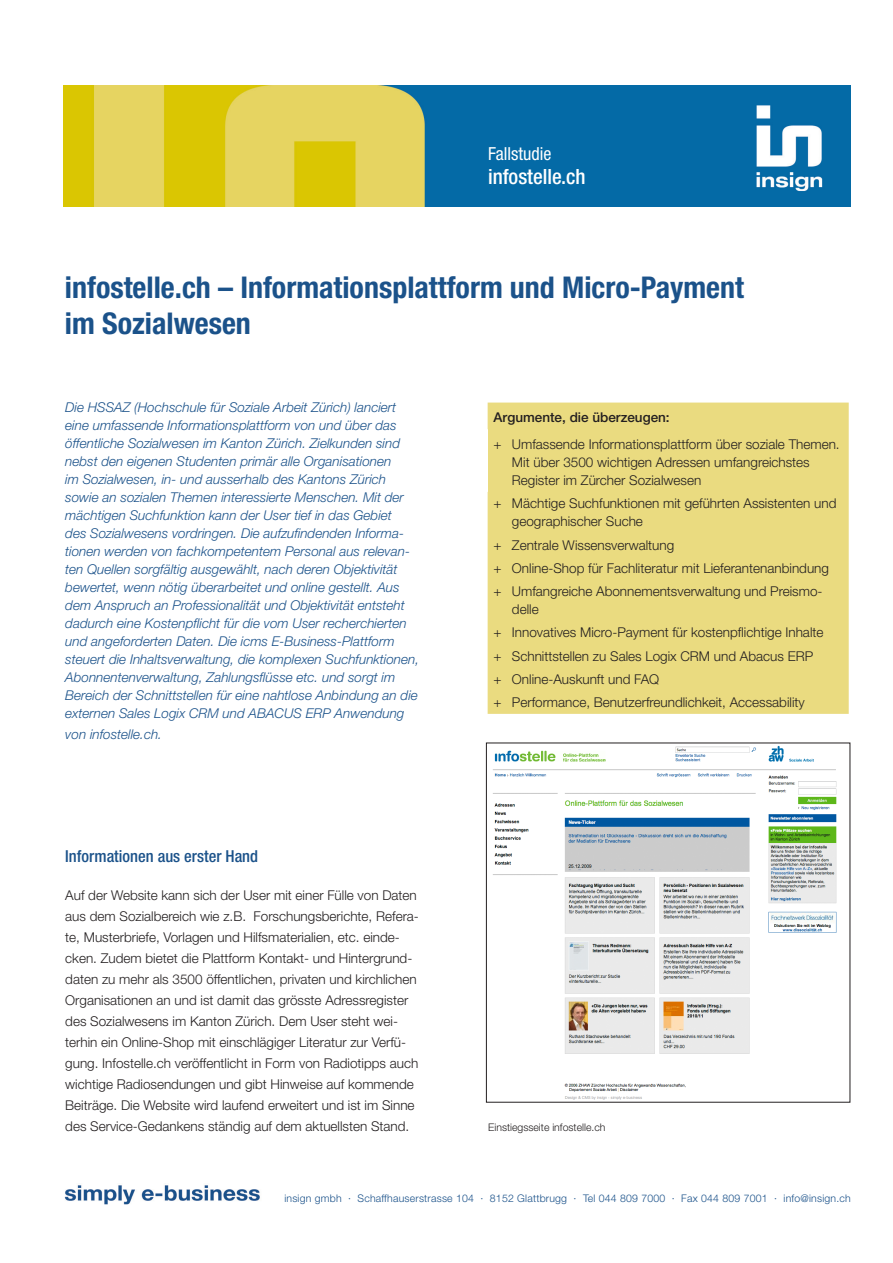
<style>
.page{position:relative;width:893px;height:1263px;background:#fff}
.page>*{position:absolute;margin:0;border:0;box-sizing:border-box;transform-origin:0 0}
.Titel_des_Factsheets{font:700 condensed 30px/36px "Helvetica Neue LT Std";color:#1b528a}
.t1{font:500 condensed 21px "Helvetica Neue LT Std";color:#fff}
.t2{font:condensed 18px "Helvetica Neue LT Std";color:#fff}
.Überschrift_innerhal{font:500 condensed 16.5px "Helvetica Neue LT Std";color:#1b528a}
.Fliesstext{font:300 13.5px/21px "Helvetica Neue LT Std";color:#231f20}
.Leadtext{font:italic 300 13.5px/18px "Helvetica Neue LT Std";color:#1b528a}
.Key_Features_Titel{font:500 13.5px "Helvetica Neue LT Std";color:#231f20}
.Master__Footer{font:300 10.5px "Helvetica Neue LT Std";letter-spacing:.02em;color:#1b528a}
.Legende{font:300 10.5px "Helvetica Neue LT Std";color:#231f20}
</style>
<div class="page">
<img style="left:63px;top:85px;width:787px;height:121px">
<img style="left:64px;top:1185px;width:196px;height:20px">
<div style="left:488px;top:403px;width:361px;height:311px;background:#eadb80"></div>
<div style="left:488px;top:429px;width:20px;height:63px;background:#eadb80"></div>
<img style="left:493px;top:745px;width:344px;height:355px">
<p class="t2" style="left:488px;top:143px;width:65px">Fallstudie</p>
<p class="t1" style="left:488px;top:164px;width:99px">infostelle.ch</p>
<p class="Titel_des_Factsheets" style="left:65px;top:268px;width:681px">infostelle.ch – Informationsplattform und Micro-Payment im Sozialwesen</p>
<p class="Leadtext" style="left:65px;top:398px;width:355px">Die HSSAZ (Hochschule für Soziale Arbeit Zürich) lanciert eine umfassende Informationsplattform von und über das öffentliche Sozialwesen im Kanton Zürich. Zielkunden sind nebst den eigenen Studenten primär alle Organisationen<br>im Sozialwesen, in- und ausserhalb des Kantons Zürich sowie an sozialen Themen interessierte Menschen. Mit der mächtigen Suchfunktion kann der User tief in das Gebiet<br>des Sozialwesens vordringen. Die aufzufindenden Informa&shy;tionen werden von fachkompetentem Personal aus relevan&shy;ten Quellen sorgfältig ausgewählt, nach deren Objektivität bewertet, wenn nötig überarbeitet und online gestellt. Aus dem Anspruch an Professionalität und Objektivität entsteht dadurch eine Kostenpflicht für die vom User recherchierten und angeforderten Daten. Die icms E-Business-Plattform steuert die Inhaltsverwaltung, die komplexen Suchfunktionen, Abonnentenverwaltung, Zahlungsflüsse etc. und sorgt im Bereich der Schnittstellen für eine nahtlose Anbindung an die externen Sales Logix CRM und ABACUS ERP Anwendung</p>
<p class="Leadtext" style="left:65px;top:725px;width:98px">von infostelle.ch.</p>
<p class="Überschrift_innerhal" style="left:65px;top:846px;width:194px">Informationen aus erster Hand</p>
<p class="Fliesstext" style="left:65px;top:884px;width:355px">Auf der Website kann sich der User mit einer Fülle von Daten aus dem Sozialbereich wie z.B. Forschungsberichte, Refera&shy;te, Musterbriefe, Vorlagen und Hilfsmaterialien, etc. einde&shy;cken. Zudem bietet die Plattform Kontakt- und Hintergrund&shy;daten zu mehr als 3500 öffentlichen, privaten und kirchlichen Organisationen an und ist damit das grösste Adressregister des Sozialwesens im Kanton Zürich. Dem User steht wei&shy;terhin ein Online-Shop mit einschlägiger Literatur zur Verfü&shy;gung. Infostelle.ch veröffentlicht in Form von Radiotipps auch wichtige Radiosendungen und gibt Hinweise auf kommende Beiträge. Die Website wird laufend erweitert und ist im Sinne des Service-Gedankens ständig auf dem aktuellsten Stand.</p>
<p class="Key_Features_Titel" style="left:494px;top:410px;width:178px">Argumente, die überzeugen:</p>
<p class="Fliesstext" style="left:494px;top:433px;width:10px">+</p>
<p class="Fliesstext" style="left:512px;top:435px;width:329px;line-height:18px">Umfassende Informationsplattform über soziale Themen.<br>Mit über 3500 wichtigen Adressen umfangreichstes<br>Register im Zürcher Sozialwesen</p>
<p class="Fliesstext" style="left:494px;top:493px;width:10px">+</p>
<p class="Fliesstext" style="left:512px;top:494px;width:326px;line-height:18px">Mächtige Suchfunktionen mit geführten Assistenten und geographischer Suche</p>
<p class="Fliesstext" style="left:494px;top:534px;width:10px">+</p>
<p class="Fliesstext" style="left:512px;top:534px;width:164px">Zentrale Wissensverwaltung</p>
<p class="Fliesstext" style="left:494px;top:557px;width:10px">+</p>
<p class="Fliesstext" style="left:512px;top:557px;width:319px">Online-Shop für Fachliteratur mit Lieferantenanbindung</p>
<p class="Fliesstext" style="left:494px;top:580px;width:10px">+</p>
<p class="Fliesstext" style="left:512px;top:582px;width:312px;line-height:18px">Umfangreiche Abonnementsverwaltung und Preismo&shy;delle</p>
<p class="Fliesstext" style="left:494px;top:622px;width:10px">+</p>
<p class="Fliesstext" style="left:512px;top:622px;width:313px">Innovatives Micro-Payment für kostenpflichtige Inhalte</p>
<p class="Fliesstext" style="left:494px;top:645px;width:10px">+</p>
<p class="Fliesstext" style="left:512px;top:645px;width:303px">Schnittstellen zu Sales Logix CRM und Abacus ERP</p>
<p class="Fliesstext" style="left:494px;top:668px;width:10px">+</p>
<p class="Fliesstext" style="left:512px;top:668px;width:149px">Online-Auskunft und FAQ</p>
<p class="Fliesstext" style="left:494px;top:691px;width:10px">+</p>
<p class="Fliesstext" style="left:512px;top:691px;width:294px">Performance, Benutzerfreundlichkeit, Accessability</p>
<p class="Legende" style="left:488px;top:1120px;width:119px">Einstiegsseite infostelle.ch</p>
<p class="Master__Footer" style="left:284px;top:1191px;width:568px">insign gmbh · Schaffhauserstrasse 104 · 8152 Glattbrugg · Tel 044 809 7000 · Fax 044 809 7001 · info@insign.ch</p>
</div>
